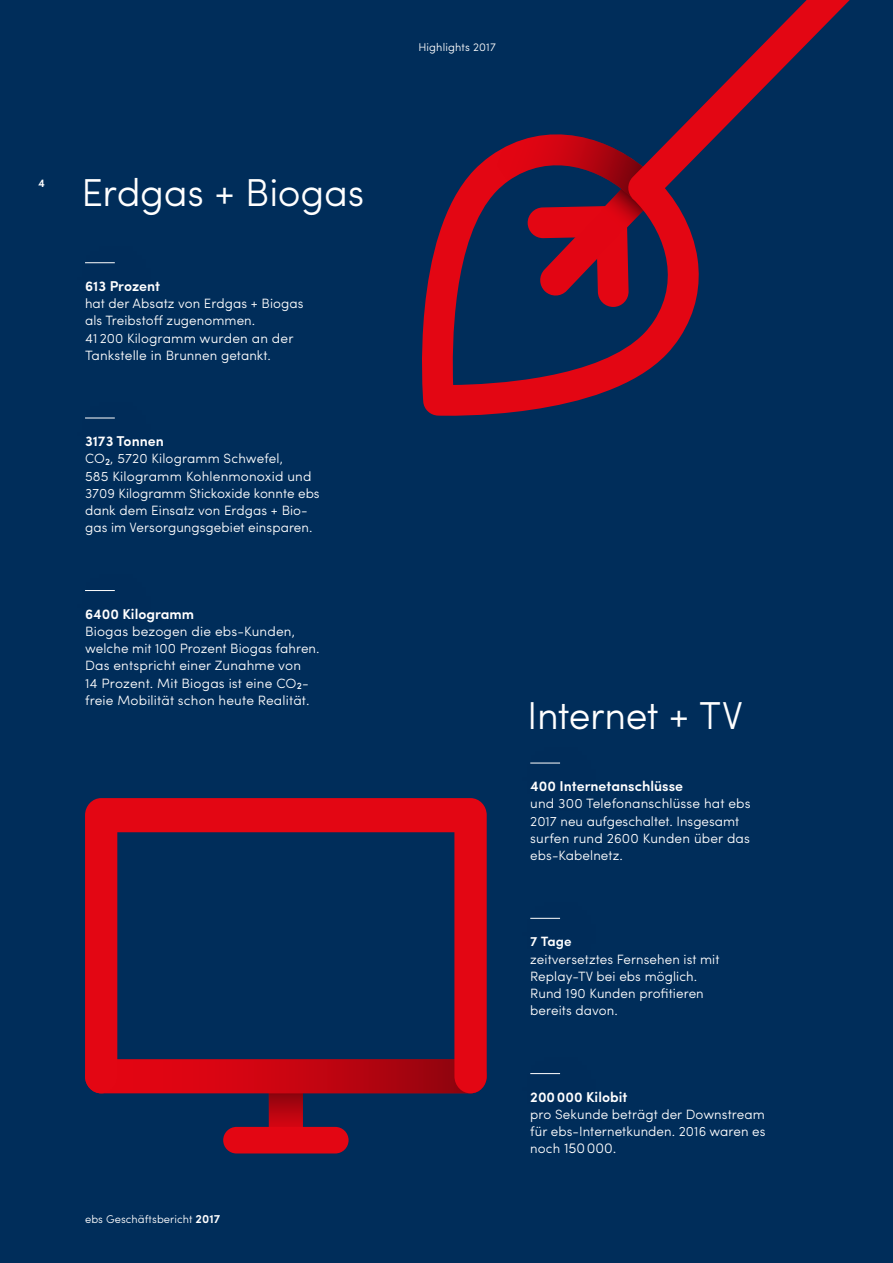
<style>
.page{position:relative;width:893px;height:1263px;background:#002d5a}
.page>*{position:absolute;margin:0;border:0;box-sizing:border-box;transform-origin:0 0}
.t1{font:300 39px "Sofia Pro";letter-spacing:-.01em;color:#fff}
.t2{font:600 14.25px "Sofia Pro";color:#fff}
.t3{font:300 14.25px "Sofia Pro";color:#fff}
.t4{font:300 13.5px/17.2px "Sofia Pro";letter-spacing:.005em;color:#fff}
.t5{font:600 13.5px "Sofia Pro";color:#fff}
.t6{font:300 11.25px "Sofia Pro";letter-spacing:.005em;color:#fff}
.t7{font:600 11.25px "Sofia Pro";color:#fff}
.s1{font-weight:600;font-size:12px}
.s2{font-size:13.5px}
</style>
<div class="page">
<hr style="left:530px;top:763px;width:30px;height:1px;background:#fff">
<hr style="left:530px;top:918px;width:30px;height:1px;background:#fff">
<hr style="left:530px;top:1073px;width:30px;height:1px;background:#fff">
<hr style="left:85px;top:262px;width:30px;height:1px;background:#fff">
<hr style="left:85px;top:418px;width:30px;height:1px;background:#fff">
<hr style="left:85px;top:590px;width:30px;height:1px;background:#fff">
<svg style="left:269px;top:1093px;width:34px;height:34px"></svg>
<svg style="left:85px;top:798px;width:402px;height:295px"></svg>
<div style="left:223px;top:1127px;width:126px;height:26px;background:#e30613;border-radius:13px"></div>
<svg style="left:422px;top:156px;width:277px;height:260px"></svg>
<svg style="left:490px;top:134px;width:169px;height:173px"></svg>
<svg style="left:627px;top:0;width:223px;height:205px"></svg>
<p class="t7" style="left:38px;top:175px;width:8px">4</p>
<h1 class="t1" style="left:82px;top:164px;width:284px">Erdgas + Biogas</h1>
<p class="t2" style="left:85px;top:275px;width:77px">613 Prozent</p>
<p class="t4" style="left:85px;top:294px;width:220px">hat der Absatz von Erdgas + Biogas als Treibstoff zugenommen.<br>41 200 Kilogramm wurden an der<br>Tankstelle in Brunnen getankt.</p>
<p class="t2" style="left:85px;top:430px;width:80px">3173 Tonnen</p>
<p class="t4" style="left:85px;top:449px;width:236px">CO<sub>2</sub>, 5720 Kilogramm Schwefel,<br>585 Kilogramm Kohlenmonoxid und 3709 Kilogramm Stickoxide konnte ebs dank dem Einsatz von Erdgas + Bio&shy;gas im Versorgungsgebiet einsparen.</p>
<p class="t2" style="left:85px;top:603px;width:111px">6400 Kilogramm</p>
<p class="t4" style="left:85px;top:622px;width:236px">Biogas bezogen die ebs-Kunden, welche mit 100 Prozent Biogas fahren.<br>Das entspricht einer Zunahme von<br>14 Prozent. Mit Biogas ist eine CO<sub>2</sub>- freie Mobilität schon heute Realität.</p>
<p class="t6" style="left:85px;top:1210px;width:137px">ebs Geschäftsbericht <span class="s1">2017</span></p>
<p class="t6" style="left:418px;top:39px;width:79px">Highlights 2017</p>
<h1 class="t1" style="left:527px;top:687px;width:217px">Internet + TV</h1>
<p class="t2" style="left:530px;top:775px;width:154px">400 Internetanschlüsse</p>
<p class="t4" style="left:530px;top:794px;width:222px">und 300 Telefonanschlüsse hat ebs<br>2017 neu aufgeschaltet. Insgesamt surfen rund 2600 Kunden über das ebs-Kabelnetz.</p>
<p class="t5" style="left:530px;top:931px;width:43px">7 Tage</p>
<p class="t4" style="left:530px;top:949px;width:191px">zeitversetztes Fernsehen ist mit<br>Replay-TV bei ebs möglich.<br>Rund 190 Kunden profitieren bereits davon.</p>
<p class="t2" style="left:530px;top:1086px;width:99px">200 000 Kilobit</p>
<p class="t4" style="left:530px;top:1105px;width:237px">pro Sekunde beträgt der Downstream für ebs-Internetkunden. 2016 waren es</p>
<p class="t3" style="left:530px;top:1138px;width:88px"><span class="s2">noch</span> 150 000.</p>
</div>
